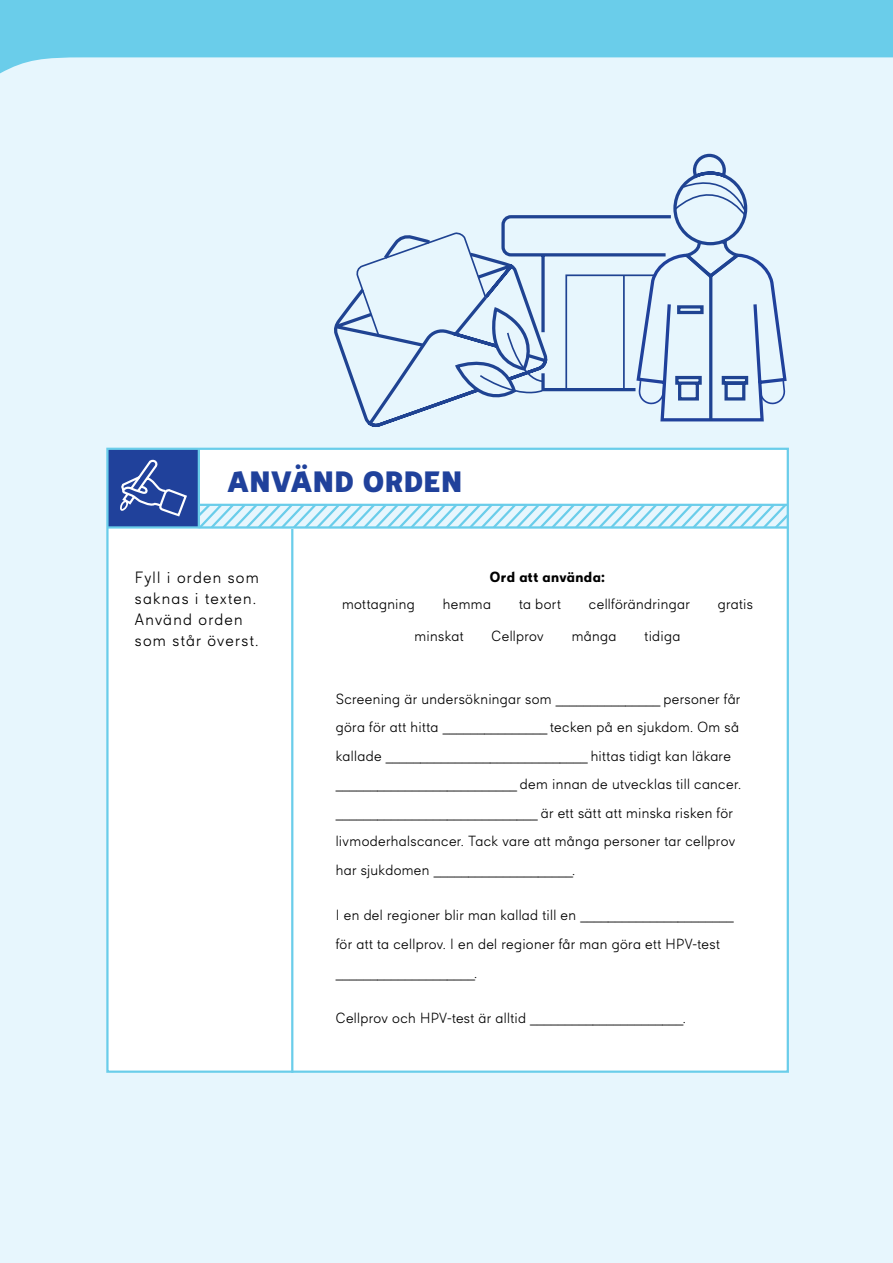
<style>
.page{position:relative;width:893px;height:1263px;background:#e7f6fd}
.page>*{position:absolute;margin:0;border:0;box-sizing:border-box;transform-origin:0 0}
.Övningar___rubrik{font:800 27px "Cancerfonden Sans";letter-spacing:.035em;color:#20419b}
.Övningar___ingress{font:300 15px/21px "Cancerfonden Sans";letter-spacing:.08em;color:#000}
.Bröd{font:300 13.5px/28.5px "Cancerfonden Sans";letter-spacing:.025em;color:#000}
.t1{font:700 13.5px "Cancerfonden Sans";letter-spacing:.03em;color:#000}
</style>
<div class="page">
<svg style="left:0;top:0;width:893px;height:73px;fill:#6acdea"></svg>
<hr style="left:892px;top:0;width:1px;height:57px;background:#6acdea">
<div style="left:107px;top:504px;width:681px;height:569px;background:#fff"></div>
<hr style="left:291px;top:504px;width:2px;height:569px;background:#6acdea">
<div style="left:107px;top:448px;width:681px;height:56px;background:#fff"></div>
<div style="left:107px;top:448px;width:93px;height:79px;background:#20419b"></div>
<hr style="left:107px;top:526px;width:681px;height:3px;background:#6acdea">
<hr style="left:198px;top:448px;width:2px;height:80px;background:#6acdea">
<svg style="left:196px;top:502px;width:593px;height:29px;background:#bee8f6"></svg>
<svg style="left:120px;top:460px;width:67px;height:57px"></svg>
<svg style="left:334px;top:153px;width:453px;height:274px"></svg>
<p class="Övningar___rubrik" style="left:228px;top:463px;width:236px">ANVÄND ORDEN</p>
<p class="Övningar___ingress" style="left:135px;top:567px;width:125px">Fyll i orden som saknas i texten.<br>Använd orden som står överst.</p>
<p class="t1" style="left:490px;top:567px;width:117px">Ord att använda:</p>
<p class="Bröd" style="left:342px;top:590px;width:74px">mottagning</p>
<p class="Bröd" style="left:443px;top:590px;width:50px">hemma</p>
<p class="Bröd" style="left:519px;top:590px;width:43px">ta bort</p>
<p class="Bröd" style="left:589px;top:590px;width:102px">cellförändringar</p>
<p class="Bröd" style="left:718px;top:590px;width:37px">gratis</p>
<p class="Bröd" style="left:415px;top:621px;width:50px">minskat</p>
<p class="Bröd" style="left:492px;top:621px;width:54px">Cellprov</p>
<p class="Bröd" style="left:572px;top:621px;width:46px">många</p>
<p class="Bröd" style="left:645px;top:621px;width:37px">tidiga</p>
<p class="Bröd" style="left:336px;top:685px;width:407px">Screening är undersökningar som _______________ personer får göra för att hitta _______________ tecken på en sjukdom. Om så kallade _____________________________ hittas tidigt kan läkare __________________________ dem innan de utvecklas till cancer.</p>
<p class="Bröd" style="left:336px;top:799px;width:401px">_____________________________ är ett sätt att minska risken för livmoderhalscancer. Tack vare att många personer tar cellprov har sjukdomen ____________________.</p>
<p class="Bröd" style="left:336px;top:901px;width:399px">I en del regioner blir man kallad till en ______________________ för att ta cellprov. I en del regioner får man göra ett HPV-test ____________________.</p>
<p class="Bröd" style="left:336px;top:1004px;width:351px">Cellprov och HPV-test är alltid ______________________.</p>
</div>
